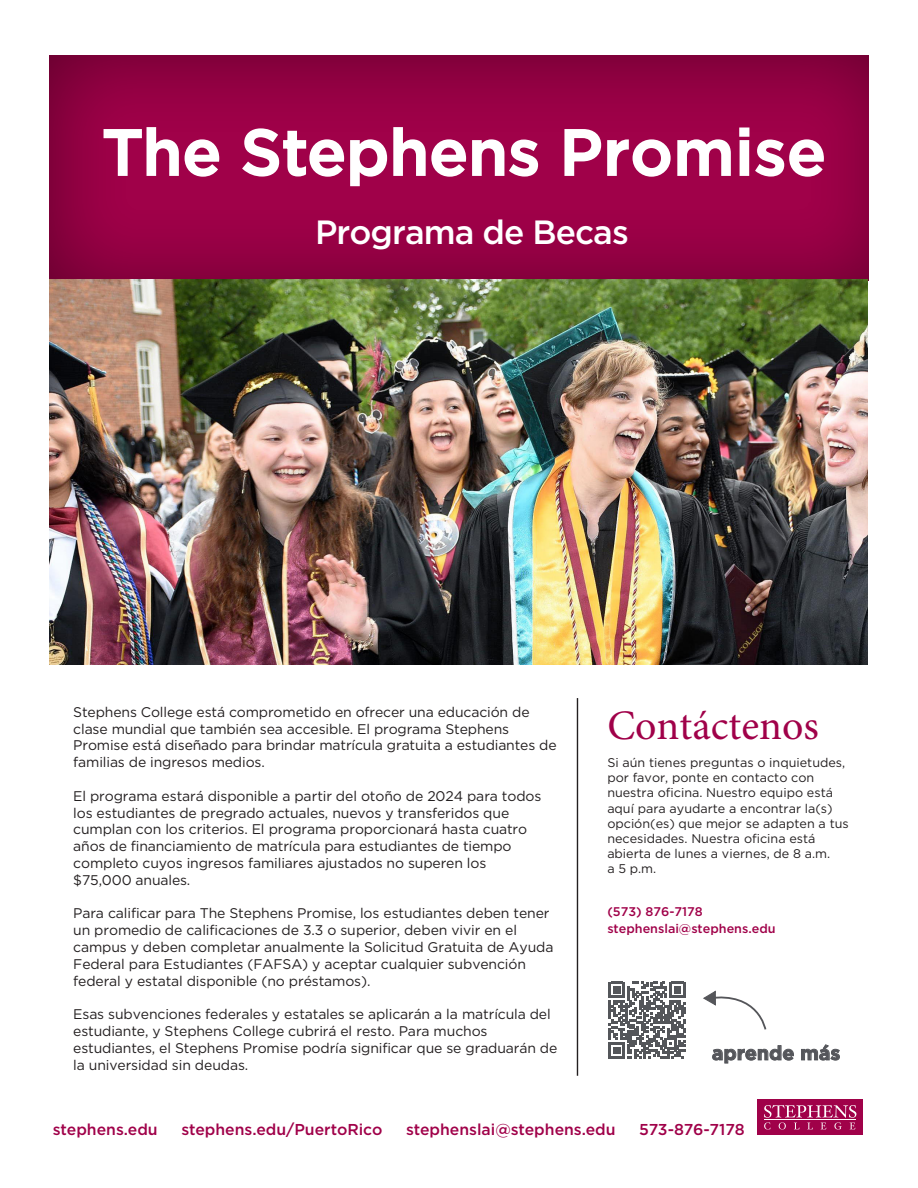
<style>
.page{position:relative;width:918px;height:1188px;background:#fff}
.page>*{position:absolute;margin:0;border:0;box-sizing:border-box;transform-origin:0 0}
.t1{font:500 64.35px "Gotham";color:#fff}
.t2{font:42px "Minion Pro";color:#a00149}
.t3{font:500 33.6px "Gotham";letter-spacing:-.03em;color:#fff}
.t4{font:700 19.65px "Gotham";color:#54555a}
.t5{font:500 15.75px "Gotham";color:#a00149}
.t6{font:13.95px/16.8px "Gotham";letter-spacing:-.01em;color:#231f20}
.t7{font:12.6px/15.1px "Gotham";color:#231f20}
.t8{font:500 12.6px/17px "Gotham";color:#a00149}
</style>
<div class="page">
<div style="left:43px;top:51px;width:845px;height:238px;background:#231f20;opacity:.48"></div>
<img style="left:50px;top:279px;width:818px;height:385px">
<hr style="left:577px;top:698px;width:1px;height:378px;background:#231f20">
<svg style="left:703px;top:990px;width:64px;height:40px"></svg>
<div style="left:758px;top:1100px;width:105px;height:35px;background:#a00149"></div>
<svg style="left:764px;top:1105px;width:92px;height:25px"></svg>
<hr style="left:764px;top:1120px;width:92px;height:1px;background:#fff">
<svg style="left:608px;top:981px;width:78px;height:78px"></svg>
<p class="t1" style="left:102px;top:110px;width:726px">The Stephens Promise</p>
<p class="t3" style="left:315px;top:210px;width:315px">Programa de Becas</p>
<p class="t6" style="left:73px;top:703px;width:485px">Stephens College está comprometido en ofrecer una educación de clase mundial que también sea accesible. El programa Stephens Promise está diseñado para brindar matrícula gratuita a estudiantes de familias de ingresos medios.</p>
<p class="t6" style="left:73px;top:787px;width:470px">El programa estará disponible a partir del otoño de 2024 para todos los estudiantes de pregrado actuales, nuevos y transferidos que cumplan con los criterios. El programa proporcionará hasta cuatro años de financiamiento de matrícula para estudiantes de tiempo completo cuyos ingresos familiares ajustados no superen los $75,000 anuales.</p>
<p class="t6" style="left:73px;top:905px;width:482px">Para calificar para The Stephens Promise, los estudiantes deben tener un promedio de calificaciones de 3.3 o superior, deben vivir en el campus y deben completar anualmente la Solicitud Gratuita de Ayuda Federal para Estudiantes (FAFSA) y aceptar cualquier subvención federal y estatal disponible (no préstamos).</p>
<p class="t6" style="left:73px;top:1005px;width:486px">Esas subvenciones federales y estatales se aplicarán a la matrícula del estudiante, y Stephens College cubrirá el resto. Para muchos estudiantes, el Stephens Promise podría significar que se graduarán de la universidad sin deudas.</p>
<p class="t2" style="left:607px;top:698px;width:213px">Contáctenos</p>
<p class="t7" style="left:607px;top:755px;width:243px">Si aún tienes preguntas o inquietudes, por favor, ponte en contacto con nuestra oficina. Nuestro equipo está aquí para ayudarte a encontrar la(s) opción(es) que mejor se adapten a tus necesidades. Nuestra oficina está abierta de lunes a viernes, de 8 a.m.<br>a 5 p.m.</p>
<p class="t8" style="left:607px;top:903px;width:170px">(573) 876-7178 stephenslai@stephens.edu</p>
<p class="t4" style="left:712px;top:1040px;width:130px">aprende más</p>
<p class="t5" style="left:53px;top:1119px;width:106px">stephens.edu</p>
<p class="t5" style="left:181px;top:1119px;width:203px">stephens.edu/PuertoRico</p>
<p class="t5" style="left:406px;top:1119px;width:211px">stephenslai@stephens.edu</p>
<p class="t5" style="left:639px;top:1119px;width:107px">573-876-7178</p>
</div>
